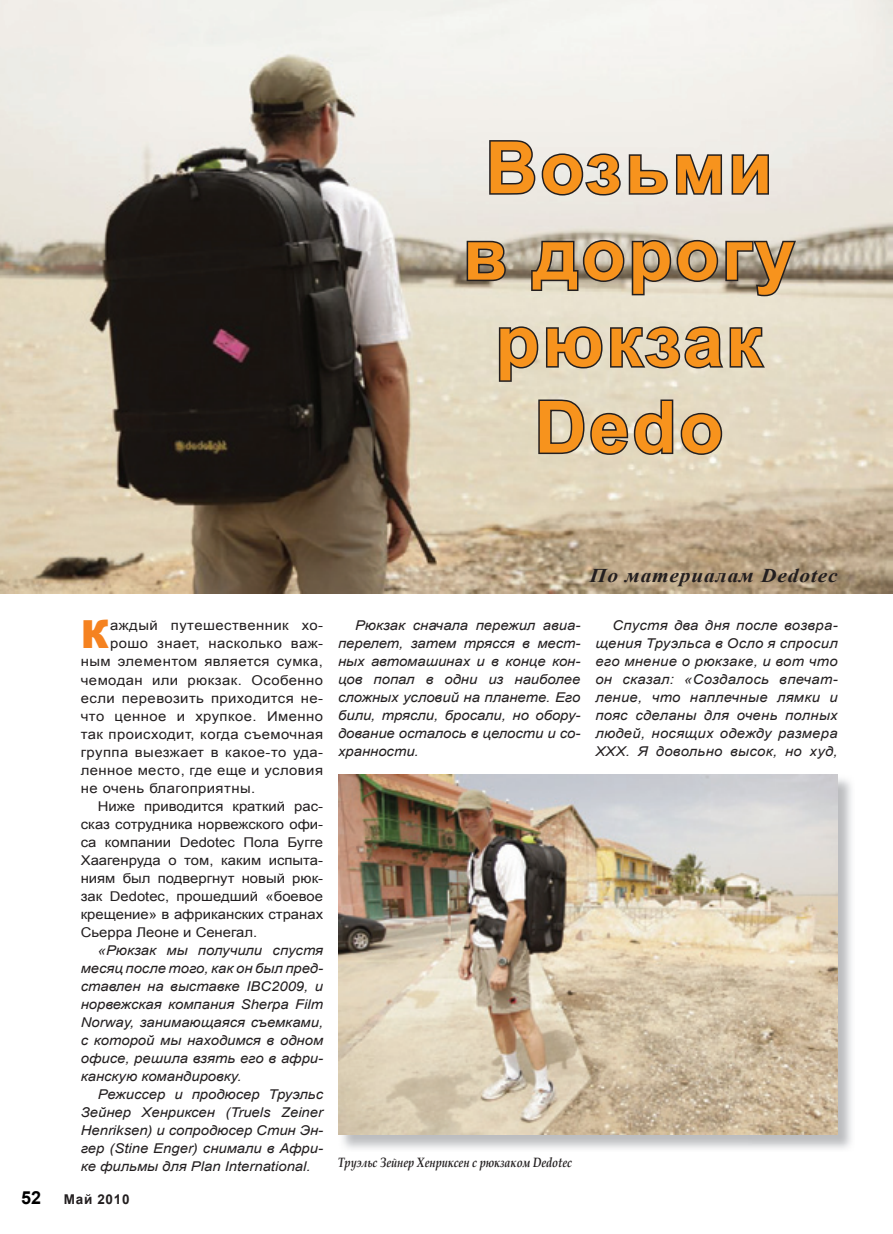
<style>
.page{position:relative;width:893px;height:1234px;background:#fff}
.page>*{position:absolute;margin:0;border:0;box-sizing:border-box;transform-origin:0 0}
.t1{font:700 72px/86.4px "Arial";letter-spacing:.04em;color:#f7931d;text-align:center}
.t2{font:900 38.7px "Arial";color:#f58220}
.t3{font:italic 700 19.5px "Times New Roman";letter-spacing:.04em;color:#231f20;scale:1.1 1}
.t4{font:700 18px "Arial";color:#000}
.t5{font:italic 13.5px/18px "Arial";color:#231f20;text-align:justify;scale:1.1 1}
.t6{font:13.5px "Arial";letter-spacing:.02em;color:#231f20;scale:1.1 1}
.t7{font:13.5px "Arial";color:#231f20;scale:1.1 1}
.t8{font:italic 700 13.5px "Book Antiqua";color:#231f20;scale:.8 1}
.t9{font:700 13.5px "Arial";letter-spacing:.05em;color:#231f20}
</style>
<div class="page">
<img style="left:0;top:0;width:893px;height:593px">
<svg style="left:488px;top:138px;width:235px;height:59px"></svg>
<svg style="left:730px;top:153px;width:40px;height:43px"></svg>
<svg style="left:465px;top:239px;width:42px;height:43px"></svg>
<svg style="left:530px;top:238px;width:268px;height:60px"></svg>
<svg style="left:497px;top:324px;width:270px;height:59px"></svg>
<svg style="left:537px;top:397px;width:187px;height:59px"></svg>
<img style="left:338px;top:774px;width:500px;height:360px">
<h1 class="t1" style="left:463px;top:127px;width:334px">Возьми в дорогу рюкзак<br>Dedo</h1>
<h2 class="t2" style="left:81px;top:606px;width:30px">К</h2>
<p class="t6" style="left:110px;top:616px;width:195px">аждый путешественник хо-</p>
<p class="t6" style="left:110px;top:634px;width:195px">рошо знает, насколько важ-</p>
<p class="t6" style="left:81px;top:652px;width:222px">ным элементом является сумка,</p>
<p class="t6" style="left:81px;top:670px;width:222px">чемодан или рюкзак. Особенно</p>
<p class="t6" style="left:81px;top:688px;width:222px">если перевозить приходится не-</p>
<p class="t6" style="left:81px;top:706px;width:222px">что ценное и хрупкое. Именно</p>
<p class="t6" style="left:81px;top:724px;width:222px">так происходит, когда съемочная</p>
<p class="t6" style="left:81px;top:742px;width:222px">группа выезжает в какое-то уда-</p>
<p class="t6" style="left:81px;top:760px;width:222px">ленное место, где еще и условия</p>
<p class="t6" style="left:81px;top:778px;width:160px">не очень благоприятны.</p>
<p class="t7" style="left:98px;top:796px;width:206px">Ниже приводится краткий рас-</p>
<p class="t7" style="left:81px;top:814px;width:222px">сказ сотрудника норвежского офи-</p>
<p class="t7" style="left:81px;top:832px;width:222px">са компании Dedotec Пола Бугге</p>
<p class="t7" style="left:81px;top:850px;width:222px">Хаагенруда о том, каким испыта-</p>
<p class="t7" style="left:81px;top:868px;width:222px">ниям был подвергнут новый рюк-</p>
<p class="t7" style="left:81px;top:886px;width:222px">зак Dedotec, прошедший «боевое</p>
<p class="t7" style="left:81px;top:904px;width:222px">крещение» в африканских странах</p>
<p class="t7" style="left:81px;top:922px;width:162px">Сьерра Леоне и Сенегал.</p>
<p class="t5" style="left:81px;top:940px;width:222px;text-indent:17px">«Рюкзак мы получили спустя месяц после того, как он был пред&shy;ставлен на выставке IBC2009, и норвежская компания Sherpa Film Norway, занимающаяся съемками, с которой мы находимся в одном офисе, решила взять его в афри&shy;канскую командировку.</p>
<p class="t5" style="left:81px;top:1084px;width:222px;text-indent:17px">Режиссер и продюсер Труэльс Зейнер Хенриксен (Truels Zeiner Henriksen) и сопродюсер Стин Эн&shy;гер (Stine Enger) снимали в Афри&shy;ке фильмы для Plan International.</p>
<h3 class="t4" style="left:21px;top:1185px;width:22px">52</h3>
<p class="t9" style="left:64px;top:1190px;width:67px">Май 2010</p>
<h3 class="t3" style="left:590px;top:562px;width:227px">По материалам Dedotec</h3>
<p class="t5" style="left:338px;top:616px;width:222px;text-indent:17px">Рюкзак сначала пережил авиа&shy;перелет, затем трясся в мест&shy;ных автомашинах и в конце кон&shy;цов попал в одни из наиболее сложных условий на планете. Его били, трясли, бросали, но обору&shy;дование осталось в целости и со&shy;хранности.</p>
<p class="t5" style="left:595px;top:616px;width:222px;text-indent:17px">Спустя два дня после возвра&shy;щения Труэльса в Осло я спросил его мнение о рюкзаке, и вот что он сказал: «Создалось впечат&shy;ление, что наплечные лямки и пояс сделаны для очень полных людей, носящих одежду размера XXX. Я довольно высок, но худ,</p>
<p class="t8" style="left:338px;top:1152px;width:294px">Труэльс Зейнер Хенриксен с рюкзаком Dedotec</p>
</div>
